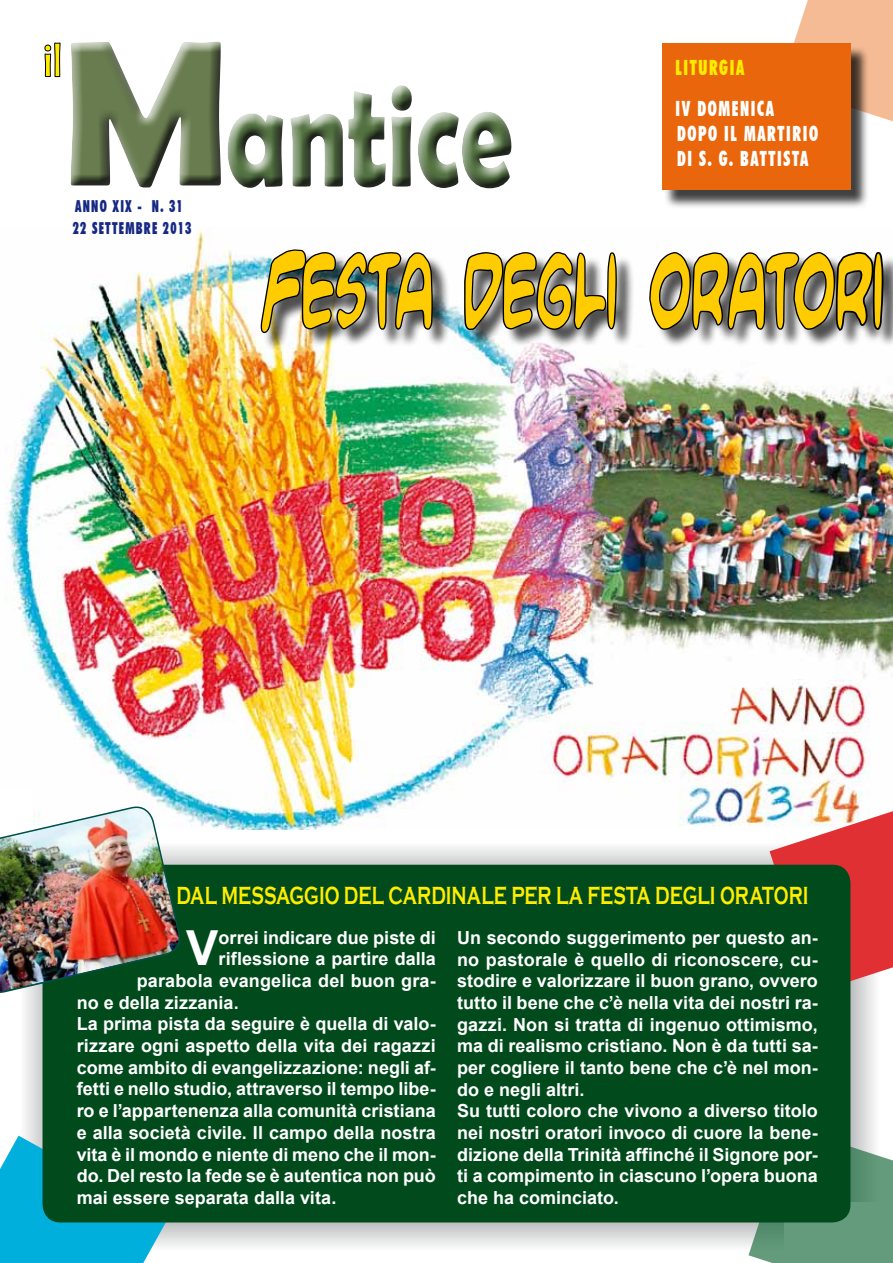
<style>
.page{position:relative;width:893px;height:1263px;background:#fff}
.page>*{position:absolute;margin:0;border:0;box-sizing:border-box;transform-origin:0 0}
.t1{font:700 208.65px "Berlin Sans FB Demi";color:#697c4f}
.t2{font:700 150.15px "Berlin Sans FB Demi";color:#537241;scale:.7 1}
.t3{font:93.6px "Blambot Custom";letter-spacing:-.025em;color:#fecc00;scale:.59 1}
.t4{font:48.9px "Berlin Sans FB";color:#ffed00;scale:.88 1}
.t5{font:700 48.3px "Arial";color:#fff}
.t6{font:700 25.5px "Copperplate Gothic";color:#ffed00;scale:.68 1}
.t7{font:900 condensed 21px/25.3px "Futura BT";letter-spacing:.1em;color:#fff;scale:.76 1}
.t8{font:900 condensed 21px "Futura BT";color:#ffed00;scale:.76 1}
.t9{font:700 18px/21.8px "Arial";color:#fff}
.t10{font:900 condensed 16.5px "Futura BT";letter-spacing:.1em;color:#162983;scale:.76 1}
</style>
<div class="page">
<svg style="left:850px;top:992px;width:25px;height:135px;background:#d4d6d6"></svg>
<svg style="left:25px;top:996px;width:18px;height:139px"></svg>
<svg style="left:183px;top:847px;width:587px;height:18px"></svg>
<svg style="left:168px;top:1222px;width:580px;height:24px;background:#d3d5d5"></svg>
<img style="left:5px;top:229px;width:888px;height:600px">
<svg style="left:44px;top:44px;width:3px;height:33px"></svg>
<div style="left:225px;top:84px;width:297px;height:115px;background:#000;opacity:.75"></div>
<div style="left:47px;top:0;width:432px;height:228px;background:#fff"></div>
<div style="left:62px;top:35px;width:170px;height:163px;background:#000;opacity:.75"></div>
<div style="left:794px;top:0;width:99px;height:122px;background:#f5bb94"></div>
<div style="left:664px;top:45px;width:205px;height:164px;background:#000;opacity:.75"></div>
<div style="left:662px;top:43px;width:188px;height:147px;background:#ea660c"></div>
<div style="left:263px;top:252px;width:630px;height:100px;background:#000;opacity:.69"></div>
<img style="left:259px;top:248px;width:175px;height:86px">
<svg style="left:463px;top:251px;width:155px;height:80px;background:#7d7d7d"></svg>
<svg style="left:648px;top:250px;width:237px;height:83px;background:#7b7b7b"></svg>
<svg style="left:770px;top:811px;width:123px;height:181px"></svg>
<svg style="left:748px;top:1127px;width:145px;height:136px;background:#72a288"></svg>
<svg style="left:0;top:1135px;width:168px;height:128px;background:#17b4db"></svg>
<div style="left:0;top:790px;width:33px;height:54px;background:#fff"></div>
<div style="left:43px;top:865px;width:807px;height:357px;background:#004a1c;border-radius:18px"></div>
<img style="left:0;top:804px;width:183px;height:192px">
<h3 class="t4" style="left:43px;top:33px;width:23px">il</h3>
<h1 class="t1" style="left:61px;top:-7px;width:170px">M</h1>
<p class="t10" style="left:75px;top:196px;width:143px">ANNO XIX - N. 31</p>
<h2 class="t2" style="left:225px;top:47px;width:412px">antice</h2>
<p class="t10" style="left:73px;top:218px;width:158px">22 SETTEMBRE 2013</p>
<p class="t8" style="left:675px;top:55px;width:57px">LITURGIA</p>
<p class="t7" style="left:675px;top:95px;width:189px">IV DOMENICA<br>DOPO IL MARTIRIO<br>DI S. G. BATTISTA</p>
<h3 class="t3" style="left:261px;top:260px;width:1058px">Festa degli oratori</h3>
<h3 class="t6" style="left:176px;top:881px;width:931px">DAL MESSAGGIO DEL CARDINALE PER LA FESTA DEGLI ORATORI</h3>
<h3 class="t5" style="left:186px;top:916px;width:34px">V</h3>
<p class="t9" style="left:218px;top:927px;width:219px">orrei indicare due piste di</p>
<p class="t9" style="left:457px;top:927px;width:362px">Un secondo suggerimento per questo an&shy;no pastorale è quello di riconoscere, cu&shy;stodire e valorizzare il buon grano, ovvero tutto il bene che c’è nella vita dei nostri ra&shy;gazzi. Non si tratta di ingenuo ottimismo, ma di realismo cristiano. Non è da tutti sa&shy;per cogliere il tanto bene che c’è nel mon&shy;do e negli altri.<br>Su tutti coloro che vivono a diverso titolo nei nostri oratori invoco di cuore la bene&shy;dizione della Trinità affinché il Signore por&shy;ti a compimento in ciascuno l’opera buona che ha cominciato.</p>
<p class="t9" style="left:218px;top:949px;width:219px">riflessione a partire dalla</p>
<p class="t9" style="left:137px;top:970px;width:301px">parabola evangelica del buon gra-</p>
<p class="t9" style="left:77px;top:992px;width:163px">no e della zizzania.</p>
<p class="t9" style="left:77px;top:1014px;width:361px">La prima pista da seguire è quella di valo-</p>
<p class="t9" style="left:77px;top:1035px;width:361px">rizzare ogni aspetto della vita dei ragazzi</p>
<p class="t9" style="left:77px;top:1057px;width:361px">come ambito di evangelizzazione: negli af-</p>
<p class="t9" style="left:77px;top:1079px;width:361px">fetti e nello studio, attraverso il tempo libe-</p>
<p class="t9" style="left:77px;top:1100px;width:361px">ro e l’appartenenza alla comunità cristiana</p>
<p class="t9" style="left:77px;top:1122px;width:361px">e alla società civile. Il campo della nostra</p>
<p class="t9" style="left:77px;top:1144px;width:361px">vita è il mondo e niente di meno che il mon-</p>
<p class="t9" style="left:77px;top:1165px;width:361px">do. Del resto la fede se è autentica non può</p>
<p class="t9" style="left:77px;top:1187px;width:261px">mai essere separata dalla vita.</p>
</div>
